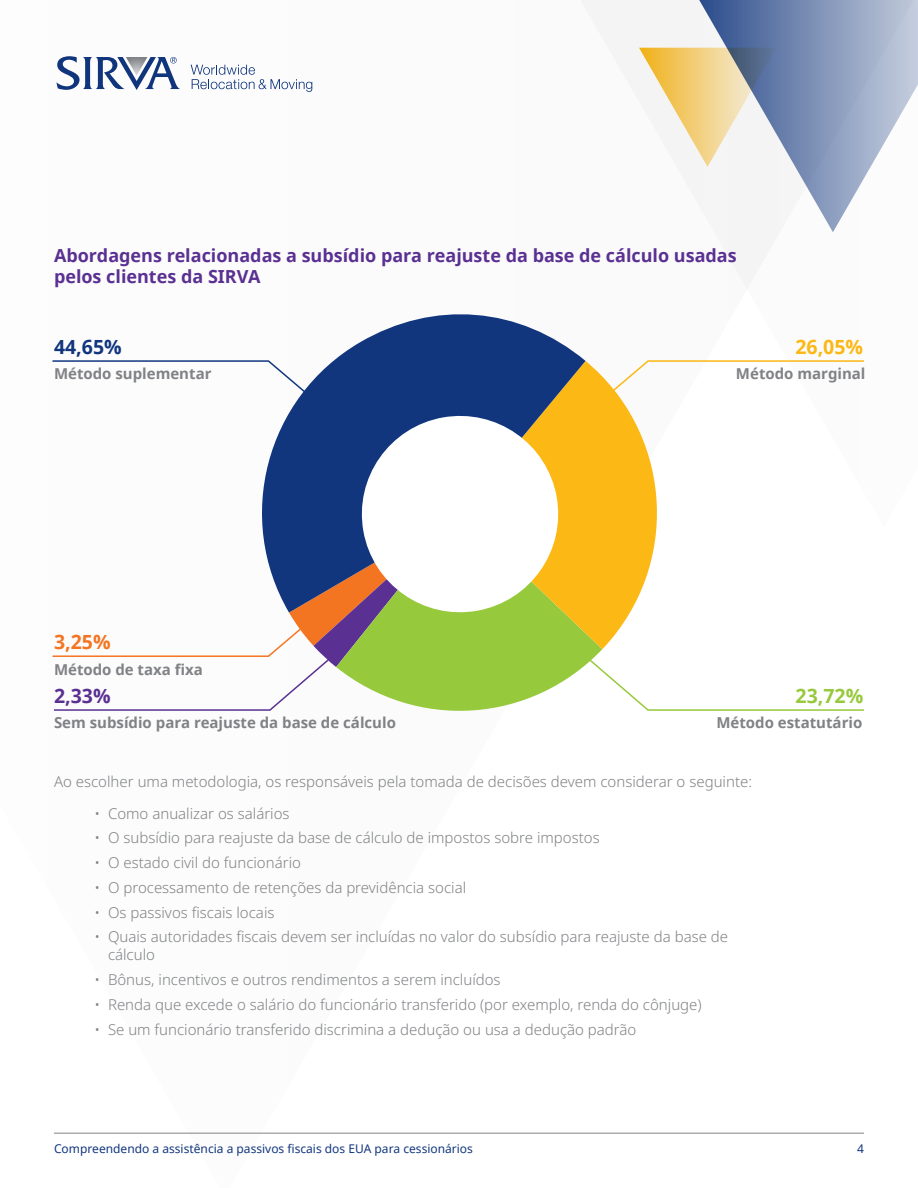
<style>
.page{position:relative;width:918px;height:1188px;background:#fff}
.page>*{position:absolute;margin:0;border:0;box-sizing:border-box;transform-origin:0 0}
.t1{font:700 19.5px "Noto Sans";color:#11367e}
.t2{font:700 19.5px "Noto Sans";color:#97c93c}
.t3{font:700 19.5px "Noto Sans";color:#fcb814}
.t4{font:700 19.5px "Noto Sans";color:#f47521}
.t5{font:700 19.5px "Noto Sans";color:#5a3092}
.t6{font:700 18px/21px "Noto Sans";color:#5a3092}
.t7{font:300 15px/18px "Noto Sans";color:#808285}
.t8{font:700 15px "Noto Sans";color:#808285}
.t9{font:12px "Noto Sans";color:#11367e}
</style>
<div class="page">
<svg style="left:581px;top:0;width:197px;height:288px"></svg>
<svg style="left:665px;top:0;width:253px;height:232px"></svg>
<svg style="left:639px;top:48px;width:137px;height:119px"></svg>
<svg style="left:191px;top:65px;width:121px;height:27px"></svg>
<svg style="left:56px;top:56px;width:124px;height:34px"></svg>
<hr style="left:54px;top:1133px;width:810px;height:1px;background:#808285">
<svg style="left:459px;top:649px;width:143px;height:62px;fill:#97c93c"></svg>
<svg style="left:459px;top:361px;width:198px;height:288px;fill:#fcb814"></svg>
<svg style="left:262px;top:314px;width:324px;height:299px;fill:#11367e"></svg>
<svg style="left:354px;top:408px;width:212px;height:212px"></svg>
<svg style="left:52px;top:513px;width:407px;height:198px"></svg>
<svg style="left:52px;top:360px;width:262px;height:40px"></svg>
<svg style="left:580px;top:651px;width:284px;height:60px"></svg>
<svg style="left:603px;top:360px;width:261px;height:40px"></svg>
<p class="t6" style="left:54px;top:245px;width:684px">Abordagens relacionadas a subsídio para reajuste da base de cálculo usadas pelos clientes da SIRVA</p>
<p class="t1" style="left:54px;top:333px;width:69px">44,65%</p>
<p class="t8" style="left:54px;top:363px;width:159px">Método suplementar</p>
<p class="t4" style="left:54px;top:628px;width:58px">3,25%</p>
<p class="t8" style="left:54px;top:658px;width:150px">Método de taxa fixa</p>
<p class="t5" style="left:54px;top:682px;width:58px">2,33%</p>
<p class="t8" style="left:54px;top:712px;width:344px">Sem subsídio para reajuste da base de cálculo</p>
<p class="t3" style="left:795px;top:333px;width:69px">26,05%</p>
<p class="t8" style="left:736px;top:363px;width:131px">Método marginal</p>
<p class="t2" style="left:796px;top:682px;width:69px">23,72%</p>
<p class="t8" style="left:716px;top:712px;width:147px">Método estatutário</p>
<p class="t7" style="left:54px;top:773px;width:700px">Ao escolher uma metodologia, os responsáveis pela tomada de decisões devem considerar o seguinte:</p>
<p class="t7" style="left:94px;top:805px;width:197px">• Como anualizar os salários</p>
<p class="t7" style="left:94px;top:829px;width:507px">• O subsídio para reajuste da base de cálculo de impostos sobre impostos</p>
<p class="t7" style="left:94px;top:854px;width:208px">• O estado civil do funcionário</p>
<p class="t7" style="left:94px;top:879px;width:373px">• O processamento de retenções da previdência social</p>
<p class="t7" style="left:94px;top:904px;width:182px">• Os passivos fiscais locais</p>
<p class="t7" style="left:108px;top:928px;width:622px;text-indent:-14px">• Quais autoridades fiscais devem ser incluídas no valor do subsídio para reajuste da base de cálculo</p>
<p class="t7" style="left:94px;top:971px;width:408px">• Bônus, incentivos e outros rendimentos a serem incluídos</p>
<p class="t7" style="left:94px;top:996px;width:609px">• Renda que excede o salário do funcionário transferido (por exemplo, renda do cônjuge)</p>
<p class="t7" style="left:94px;top:1021px;width:543px">• Se um funcionário transferido discrimina a dedução ou usa a dedução padrão</p>
<p class="t9" style="left:54px;top:1140px;width:420px">Compreendendo a assistência a passivos fiscais dos EUA para cessionários</p>
<p class="t9" style="left:857px;top:1140px;width:8px">4</p>
</div>
